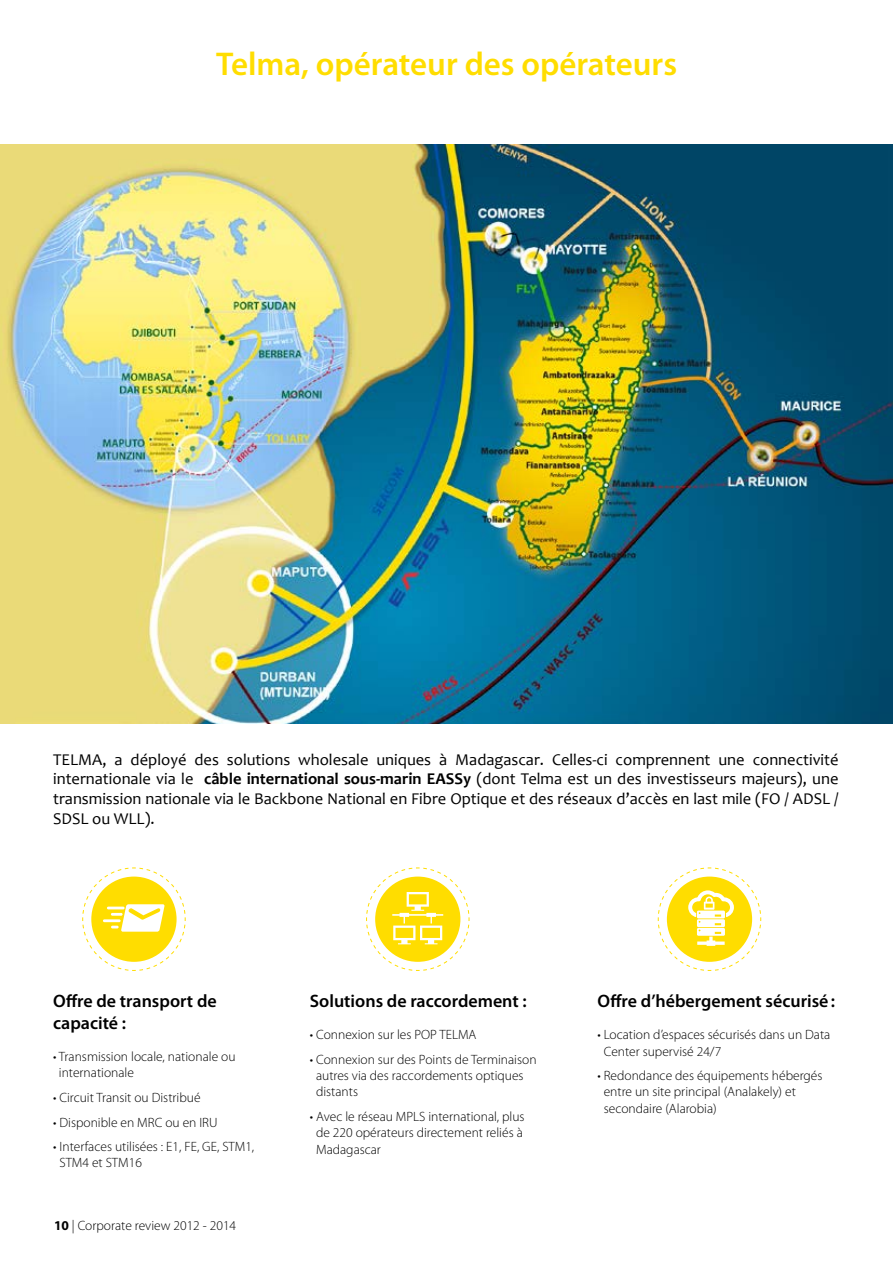
<style>
.page{position:relative;width:893px;height:1263px;background:#fff}
.page>*{position:absolute;margin:0;border:0;box-sizing:border-box;transform-origin:0 0}
.t1{font:600 33px "Myriad Pro";color:#fd0}
.t2{font:600 18px/21.6px "Myriad Pro";color:#000}
.t3{font:16.5px/19.8px "Candara";color:#000;text-align:justify}
.t4{font:300 13.5px/16.2px "Myriad Pro";color:#000}
.s1{font-weight:700}
</style>
<div class="page">
<img style="left:0;top:145px;width:893px;height:578px">
<svg style="left:82px;top:867px;width:104px;height:104px"></svg>
<svg style="left:657px;top:867px;width:105px;height:104px"></svg>
<svg style="left:366px;top:867px;width:104px;height:104px"></svg>
<h1 class="t1" style="left:216px;top:43px;width:462px">Telma, opérateur des opérateurs</h1>
<p class="t3" style="left:53px;top:749px;width:787px">TELMA, a déployé des solutions wholesale uniques à Madagascar. Celles-ci comprennent une connectivité internationale via le <span class="s1">câble international sous-marin EASSy</span> (dont Telma est un des investisseurs majeurs), une transmission nationale via le Backbone National en Fibre Optique et des réseaux d’accès en last mile (FO / ADSL / SDSL ou WLL).</p>
<h2 class="t2" style="left:53px;top:989px;width:165px">Offre de transport de capacité :</h2>
<p class="t4" style="left:59px;top:1048px;width:178px;text-indent:-6px">• Transmission locale, nationale ou internationale</p>
<p class="t4" style="left:53px;top:1089px;width:149px">• Circuit Transit ou Distribué</p>
<p class="t4" style="left:53px;top:1114px;width:166px">• Disponible en MRC ou en IRU</p>
<p class="t4" style="left:59px;top:1139px;width:196px;text-indent:-6px">• Interfaces utilisées : E1, FE, GE, STM1,<br>STM4 et STM16</p>
<p class="t4" style="left:54px;top:1217px;width:184px"><span class="s1">10</span> | Corporate review 2012 - 2014</p>
<h2 class="t2" style="left:310px;top:989px;width:218px">Solutions de raccordement :</h2>
<p class="t4" style="left:310px;top:1027px;width:168px">• Connexion sur les POP TELMA</p>
<p class="t4" style="left:316px;top:1052px;width:222px;text-indent:-6px">• Connexion sur des Points de Terminaison autres via des raccordements optiques distants</p>
<p class="t4" style="left:316px;top:1109px;width:210px;text-indent:-6px">• Avec le réseau MPLS international, plus de 220 opérateurs directement reliés à<br>Madagascar</p>
<h2 class="t2" style="left:597px;top:989px;width:239px">Offre d’hébergement sécurisé :</h2>
<p class="t4" style="left:604px;top:1027px;width:228px;text-indent:-6px">• Location d’espaces sécurisés dans un Data<br>Center supervisé 24/7</p>
<p class="t4" style="left:604px;top:1068px;width:220px;text-indent:-6px">• Redondance des équipements hébergés entre un site principal (Analakely) et secondaire (Alarobia)</p>
</div>
